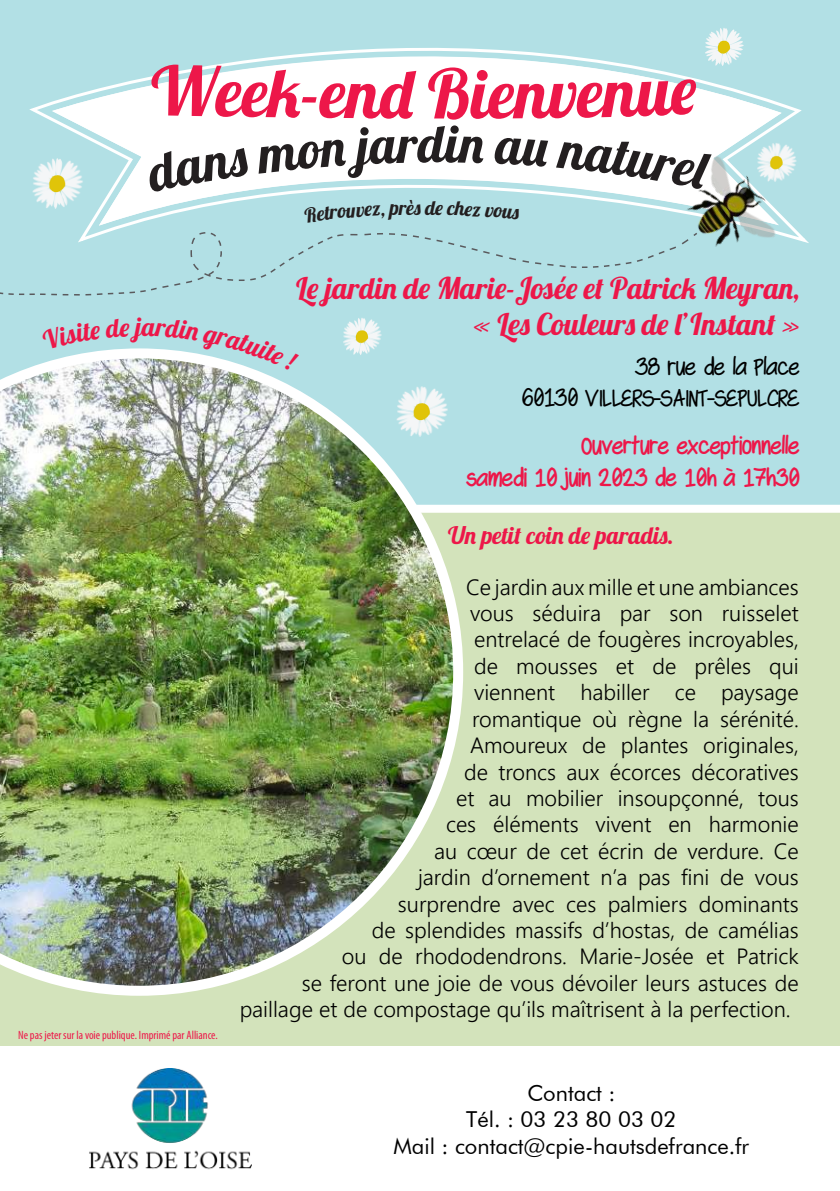
<style>
.page{position:relative;width:840px;height:1191px;background:#fff}
.page>*{position:absolute;margin:0;border:0;box-sizing:border-box;transform-origin:0 0}
.t1{font:68px "Lobster 1.4";color:#ed1749}
.t2{font:52px "Lobster 1.4";color:#231f20}
.t3{font:30px/36px "Lobster 1.4";color:#ed1749;text-align:right}
.t4{font:700 26px/31.2px "Swagger";color:#ed1749;text-align:right}
.t5{font:26px/31.2px "Swagger";color:#000;text-align:right}
.t6{font:24px "Lobster 1.4";color:#ed1749}
.t7{font:22px "Webly Sleek UI Semilight";color:#000}
.t8{font:22px/26.4px "Futura BT";color:#000;text-align:center}
.t9{font:20px "Lobster 1.4";color:#231f20}
.t10{font:condensed 12px "Myriad Pro";color:#ed1749}
</style>
<div class="page">
<div style="left:0;top:0;width:839px;height:1191px;background:#acdee3"></div>
<div style="left:0;top:505px;width:839px;height:541px;background:#d3e3bb"></div>
<img style="left:0;top:363px;width:463px;height:632px">
<div style="left:0;top:1046px;width:839px;height:145px;background:#fff"></div>
<img style="left:394px;top:385px;width:56px;height:53px">
<img style="left:343px;top:317px;width:39px;height:38px">
<svg style="left:29px;top:101px;width:780px;height:143px"></svg>
<svg style="left:52px;top:27px;width:740px;height:207px"></svg>
<svg style="left:0;top:231px;width:666px;height:65px"></svg>
<img style="left:666px;top:147px;width:122px;height:103px">
<img style="left:89px;top:1068px;width:162px;height:102px">
<svg style="left:41px;top:348px;width:258px;height:24px"></svg>
<div style="left:512px;top:79px;width:185px;height:40px;background:#fff"></div>
<div style="left:144px;top:148px;width:105px;height:45px;background:#fff"></div>
<div style="left:255px;top:127px;width:163px;height:51px;background:#fff"></div>
<svg style="left:445px;top:125px;width:38px;height:38px"></svg>
<div style="left:494px;top:137px;width:54px;height:30px;background:#fff"></div>
<div style="left:555px;top:140px;width:156px;height:50px;background:#fff"></div>
<svg style="left:303px;top:200px;width:112px;height:23px"></svg>
<svg style="left:424px;top:201px;width:95px;height:18px"></svg>
<h1 class="t1" style="left:151px;top:47px;width:196px;rotate:1deg">Week-e</h1>
<h1 class="t1" style="left:346px;top:50px;width:169px">nd Bie</h1>
<h2 class="t2" style="left:417px;top:110px;width:26px">d</h2>
<p class="t9" style="left:414px;top:195px;width:8px">s</p>
<h3 class="t3" style="left:296px;top:269px;width:504px">Le jardin de Marie-Josée et Patrick Meyran, « Les Couleurs de l’Instant »</h3>
<p class="t5" style="left:521px;top:352px;width:279px">38 rue de la Place<br>60130 VILLERS-SAINT-SEPULCRE</p>
<p class="t4" style="left:465px;top:431px;width:334px">Ouverture exceptionnelle<br>samedi 10 juin 2023 de 10h à 17h30</p>
<p class="t10" style="left:18px;top:1027px;width:201px">Ne pas jeter sur la voie publique. Imprimé par Alliance.</p>
<p class="t6" style="left:448px;top:520px;width:227px">Un petit coin de paradis.</p>
<p class="t7" style="left:466px;top:570px;width:334px">Ce jardin aux mille et une ambiances</p>
<p class="t7" style="left:470px;top:596px;width:330px">vous séduira par son ruisselet</p>
<p class="t7" style="left:474px;top:623px;width:326px">entrelacé de fougères incroyables,</p>
<p class="t7" style="left:474px;top:649px;width:326px">de mousses et de prêles qui</p>
<p class="t7" style="left:474px;top:676px;width:326px">viennent habiller ce paysage</p>
<p class="t7" style="left:472px;top:702px;width:328px">romantique où règne la sérénité.</p>
<p class="t7" style="left:470px;top:728px;width:330px">Amoureux de plantes originales,</p>
<p class="t7" style="left:464px;top:755px;width:336px">de troncs aux écorces décoratives</p>
<p class="t7" style="left:456px;top:781px;width:344px">et au mobilier insoupçonné, tous</p>
<p class="t7" style="left:446px;top:808px;width:354px">ces éléments vivent en harmonie</p>
<p class="t7" style="left:434px;top:834px;width:366px">au cœur de cet écrin de verdure. Ce</p>
<p class="t7" style="left:418px;top:860px;width:382px">jardin d’ornement n’a pas fini de vous</p>
<p class="t7" style="left:398px;top:887px;width:402px">surprendre avec ces palmiers dominants</p>
<p class="t7" style="left:372px;top:913px;width:428px">de splendides massifs d’hostas, de camélias</p>
<p class="t7" style="left:342px;top:940px;width:458px">ou de rhododendrons. Marie-Josée et Patrick</p>
<p class="t7" style="left:302px;top:966px;width:498px">se feront une joie de vous dévoiler leurs astuces de</p>
<p class="t7" style="left:240px;top:992px;width:552px">paillage et de compostage qu’ils maîtrisent à la perfection.</p>
<p class="t8" style="left:393px;top:1079px;width:357px">Contact :<br>Tél. : 03 23 80 03 02<br>Mail : contact@cpie-hautsdefrance.fr</p>
</div>
